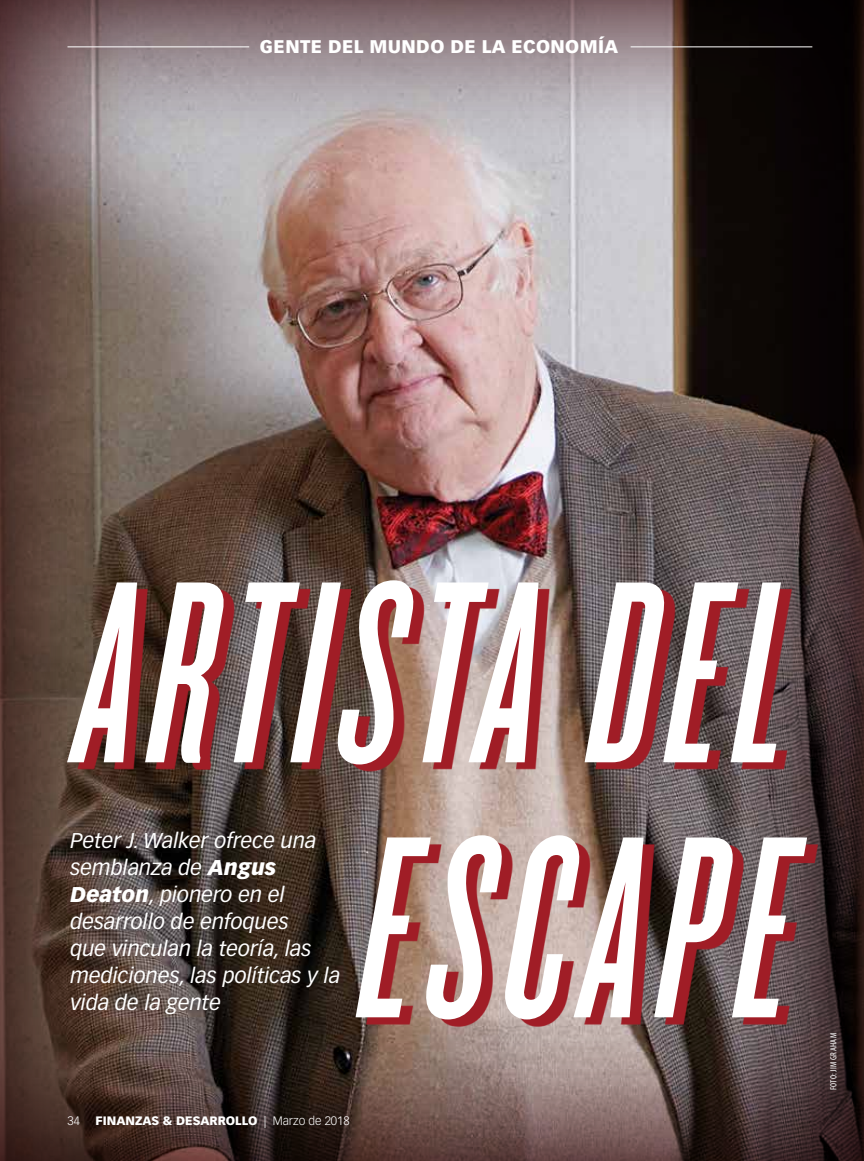
<style>
.page{position:relative;width:864px;height:1161px;background:#fff}
.page>*{position:absolute;margin:0;border:0;box-sizing:border-box;transform-origin:0 0}
.t1{font:italic 270px/255px "Knockout HTF46 Flyweight";color:#fff;text-align:right}
.t2{font:italic 21px/27px "Vectora LT Std";color:#fff}
.t3{font:900 18px "Vectora LT Std";letter-spacing:.02em;color:#fff}
.t4{font:900 12px "Vectora LT Std";color:#fff}
.t5{font:300 12px "Vectora LT Std";color:#fff}
.t6{font:condensed 9px "Myriad Pro";letter-spacing:.035em;color:#fff}
.s1{font-weight:900}
.s2{font-weight:300}
</style>
<div class="page">
<img style="left:0;top:0;width:864px;height:1161px">
<svg style="left:78px;top:587px;width:740px;height:439px;background:#784b49"></svg>
<hr style="left:68px;top:47px;width:181px;height:1px;background:#fff">
<hr style="left:631px;top:47px;width:181px;height:1px;background:#fff">
<p class="t3" style="left:260px;top:35px;width:360px">GENTE DEL MUNDO DE LA ECONOMÍA</p>
<h1 class="t1" style="left:66px;top:551px;width:763px">ARTISTA DEL<br>ESCAPE</h1>
<p class="t2" style="left:70px;top:828px;width:271px">Peter J. Walker ofrece una semblanza de <span class="s1">Angus<br>Deaton</span>, pionero en el desarrollo de enfoques<br>que vinculan la teoría, las mediciones, las políticas y la vida de la gente</p>
<p class="t5" style="left:68px;top:1114px;width:14px">34</p>
<p class="t4" style="left:96px;top:1113px;width:256px">FINANZAS &amp; DESARROLLO <span class="s2">| Marzo de 2018</span></p>
<p class="t6" style="left:829px;top:1090px;width:59px;rotate:-90deg">FOTO: JIM GRAHAM</p>
</div>
